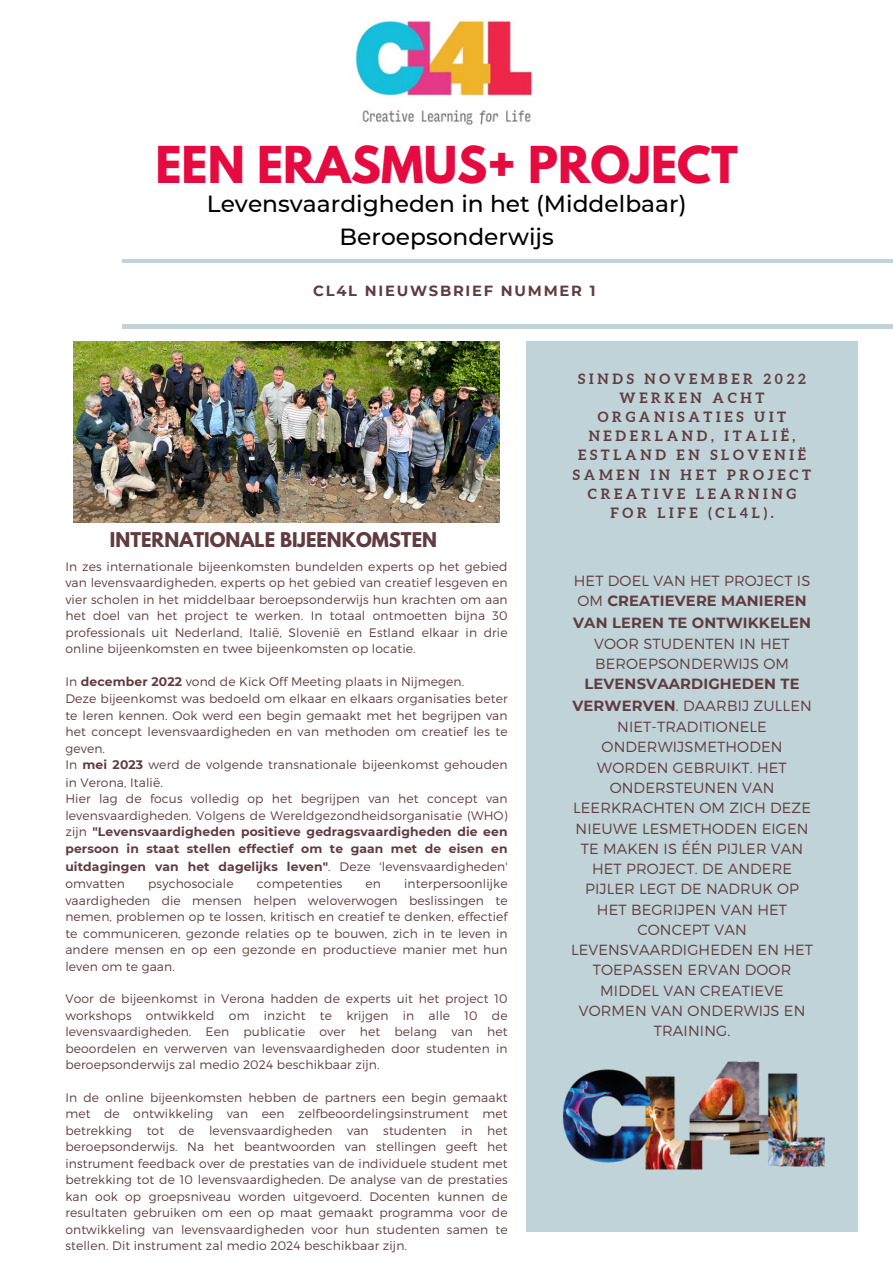
<style>
.page{position:relative;width:893px;height:1264px;background:#fff}
.page>*{position:absolute;margin:0;border:0;box-sizing:border-box;transform-origin:0 0}
.t1{font:700 45px "League Spartan";color:#e50a40}
.t2{font:500 23.25px/32.7px "Montserrat";color:#000;text-align:center}
.t3{font:700 18px "League Spartan";color:#613c3f}
.t4{font:300 14.7px/20.4px "Montserrat";letter-spacing:.01em;color:#613c3f;text-align:center}
.t5{font:700 14.7px "Montserrat";letter-spacing:.12em;color:#613c3f}
.t6{font:700 14.25px/19.2px "Aleo";letter-spacing:.26em;color:#613c3f;text-align:center}
.t7{font:300 12.3px/16.5px "Montserrat";letter-spacing:.01em;color:#613c3f;text-align:justify}
.s1{font-weight:700}
</style>
<div class="page">
<hr style="left:122px;top:259px;width:770px;height:3px;background:#bfd3d8">
<hr style="left:122px;top:325px;width:770px;height:3px;background:#bfd3d8">
<img style="left:74px;top:341px;width:425px;height:182px">
<div style="left:526px;top:341px;width:331px;height:890px;background:#bfd3d8"></div>
<img style="left:562px;top:1061px;width:263px;height:109px">
<img style="left:355px;top:19px;width:178px;height:106px">
<p class="t1" style="left:155px;top:142px;width:584px">EEN ERASMUS+ PROJECT</p>
<p class="t2" style="left:207px;top:187px;width:481px">Levensvaardigheden in het (Middelbaar)<br>Beroepsonderwijs</p>
<p class="t5" style="left:313px;top:282px;width:284px">CL4L NIEUWSBRIEF NUMMER 1</p>
<p class="t3" style="left:110px;top:530px;width:328px">INTERNATIONALE BIJEENKOMSTEN</p>
<p class="t7" style="left:65px;top:557px;width:443px">In zes internationale bijeenkomsten bundelden experts op het gebied van levensvaardigheden, experts op het gebied van creatief lesgeven en vier scholen in het middelbaar beroepsonderwijs hun krachten om aan het doel van het project te werken. In totaal ontmoetten bijna 30 professionals uit Nederland, Italië, Slovenië en Estland elkaar in drie online bijeenkomsten en twee bijeenkomsten op locatie.</p>
<h3 class="t7" style="left:65px;top:672px;width:400px">In <span class="s1">december 2022</span> vond de Kick Off Meeting plaats in Nijmegen.</h3>
<p class="t7" style="left:65px;top:690px;width:443px">Deze bijeenkomst was bedoeld om elkaar en elkaars organisaties beter te leren kennen. Ook werd een begin gemaakt met het begrijpen van het concept levensvaardigheden en van methoden om creatief les te geven.</p>
<p class="t7" style="left:65px;top:755px;width:443px;line-height:17.4px">In <span class="s1">mei 2023</span> werd de volgende transnationale bijeenkomst gehouden in Verona, Italië.</p>
<p class="t7" style="left:65px;top:789px;width:443px;line-height:17.1px">Hier lag de focus volledig op het begrijpen van het concept van levensvaardigheden. Volgens de Wereldgezondheidsorganisatie (WHO) zijn <span class="s1">"Levensvaardigheden positieve gedragsvaardigheden die een persoon in staat stellen effectief om te gaan met de eisen en uitdagingen van het dagelijks leven"</span>. Deze 'levensvaardigheden' omvatten</p>
<p class="t7" style="left:65px;top:875px;width:443px;text-indent:339px">interpersoonlijke vaardigheden die mensen helpen weloverwogen beslissingen te nemen, problemen op te lossen, kritisch en creatief te denken, effectief te communiceren, gezonde relaties op te bouwen, zich in te leven in andere mensen en op een gezonde en productieve manier met hun leven om te gaan.</p>
<p class="t7" style="left:65px;top:990px;width:443px">Voor de bijeenkomst in Verona hadden de experts uit het project 10 workshops ontwikkeld om inzicht te krijgen in alle 10 de levensvaardigheden. Een publicatie over het belang van het beoordelen en verwerven van levensvaardigheden door studenten in beroepsonderwijs zal medio 2024 beschikbaar zijn.</p>
<p class="t7" style="left:65px;top:1088px;width:443px">In de online bijeenkomsten hebben de partners een begin gemaakt met de ontwikkeling van een zelfbeoordelingsinstrument met betrekking tot de levensvaardigheden van studenten in het beroepsonderwijs. Na het beantwoorden van stellingen geeft het instrument feedback over de prestaties van de individuele student met betrekking tot de 10 levensvaardigheden. De analyse van de prestaties kan ook op groepsniveau worden uitgevoerd. Docenten kunnen de resultaten gebruiken om een op maat gemaakt programma voor de ontwikkeling van levensvaardigheden voor hun studenten samen te stellen. Dit instrument zal medio 2024 beschikbaar zijn.</p>
<p class="t7" style="left:148px;top:875px;width:87px">psychosociale</p>
<p class="t7" style="left:257px;top:875px;width:87px">competenties</p>
<p class="t7" style="left:365px;top:875px;width:17px">en</p>
<h2 class="t6" style="left:573px;top:369px;width:240px">SINDS NOVEMBER 2022<br>WERKEN ACHT<br>ORGANISATIES UIT<br>NEDERLAND, ITALIË,<br>ESTLAND EN SLOVENIË<br>SAMEN IN HET PROJECT<br>CREATIVE LEARNING<br>FOR LIFE (CL4L).</h2>
<h1 class="t4" style="left:571px;top:569px;width:243px">HET DOEL VAN HET PROJECT IS<br>OM <span class="s1">CREATIEVERE MANIEREN<br>VAN LEREN TE ONTWIKKELEN<br></span>VOOR STUDENTEN IN HET<br>BEROEPSONDERWIJS OM<br><span class="s1">LEVENSVAARDIGHEDEN TE<br>VERWERVEN</span>. DAARBIJ ZULLEN<br>NIET-TRADITIONELE<br>ONDERWIJSMETHODEN<br>WORDEN GEBRUIKT. HET<br>ONDERSTEUNEN VAN<br>LEERKRACHTEN OM ZICH DEZE<br>NIEUWE LESMETHODEN EIGEN<br>TE MAKEN IS ÉÉN PIJLER VAN<br>HET PROJECT. DE ANDERE<br>PIJLER LEGT DE NADRUK OP<br>HET BEGRIJPEN VAN HET<br>CONCEPT VAN<br>LEVENSVAARDIGHEDEN EN HET<br>TOEPASSEN ERVAN DOOR<br>MIDDEL VAN CREATIEVE<br>VORMEN VAN ONDERWIJS EN<br>TRAINING.</h1>
</div>
